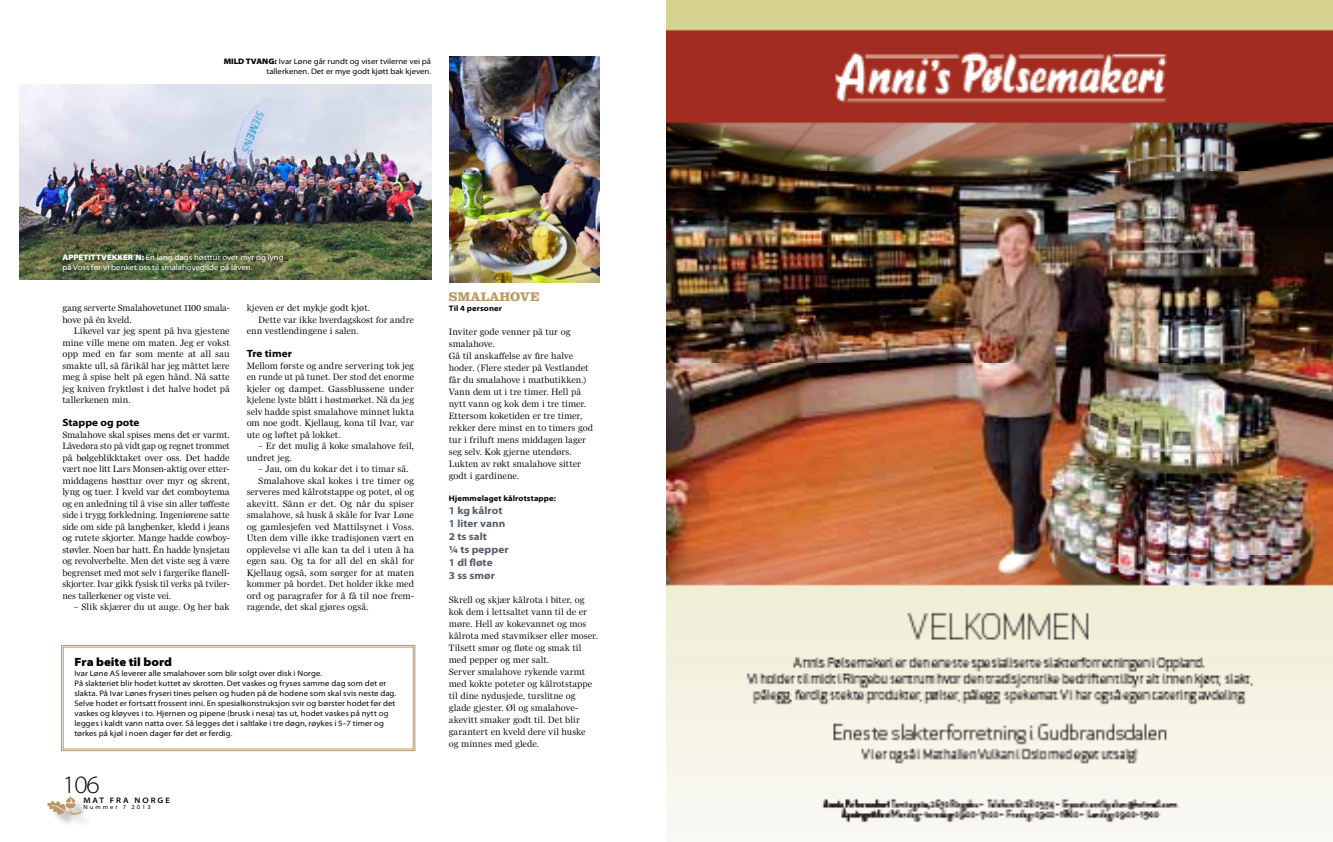
<style>
.page{position:relative;width:1333px;height:842px;background:#fff}
.page>*{position:absolute;margin:0;border:0;box-sizing:border-box;transform-origin:0 0}
.t1{font:300 semi-expanded 25px "Myriad Pro";color:#000}
.t2{font:700 13px "Clarendon LT Std";letter-spacing:.005em;color:#ba9764}
.t3{font:900 semi-expanded 12px "Myriad Pro";color:#000}
.t4{font:700 semi-expanded 10.5px/13px "Myriad Pro";letter-spacing:.005em;color:#555d6a}
.t5{font:700 semi-expanded 10.5px "Myriad Pro";letter-spacing:.005em;color:#000}
.t6{font:9.5px/11.5px "Miller Daily One";color:#000}
.t7{font:semi-expanded 8px/10px "Myriad Pro";letter-spacing:.005em;color:#000;text-align:right}
.t8{font:semi-expanded 8px/10px "Myriad Pro";color:#fff}
.t9{font:700 semi-expanded 8px "Myriad Pro";letter-spacing:.015em;color:#000}
.t10{font:600 semi-expanded 8px "Myriad Pro";letter-spacing:.25em;color:#000}
.t11{font:semi-expanded 6px "Myriad Pro";letter-spacing:.33em;color:#000}
.s1{font-weight:900}
</style>
<div class="page">
<img style="left:20px;top:84px;width:411px;height:195px">
<img style="left:449px;top:57px;width:150px;height:226px">
<svg style="left:61px;top:645px;width:354px;height:106px"></svg>
<div style="left:49px;top:798px;width:44px;height:29px;background:#000;opacity:.25"></div>
<svg style="left:47px;top:796px;width:35px;height:18px"></svg>
<img style="left:666px;top:0;width:666px;height:842px">
<p class="t7" style="left:224px;top:56px;width:209px"><span class="s1">MILD TVANG:</span> Ivar Løne går rundt og viser tvilerne vei på tallerkenen. Det er mye godt kjøtt bak kjeven.</p>
<p class="t8" style="left:62px;top:252px;width:223px"><span class="s1">APPETITTVEKKER´N:</span> En lang dags høsttur over myr og lyng på Voss før vi benket oss til smalahovegilde på låven.</p>
<p class="t6" style="left:62px;top:302px;width:169px">gang serverte Smalahovetunet 1100 smala&shy;hove på én kveld.</p>
<p class="t6" style="left:62px;top:325px;width:169px;text-align:justify;text-indent:11px">Likevel var jeg spent på hva gjestene mine ville mene om maten. Jeg er vokst opp med en far som mente at all sau smakte ull, så fårikål har jeg måttet lære meg å spise helt på egen hånd. Nå satte jeg kniven fryktløst i det halve hodet på tallerkenen min.</p>
<p class="t5" style="left:62px;top:417px;width:79px">Stappe og pote</p>
<p class="t6" style="left:62px;top:429px;width:169px;text-align:justify">Smalahove skal spises mens det er varmt.<br>Låvedøra sto på vidt gap og regnet trommet på bølgeblikktaket over oss. Det hadde vært noe litt Lars Monsen-aktig over etter&shy;middagens høsttur over myr og skrent, lyng og tuer. I kveld var det comboytema og en anledning til å vise sin aller tøffeste side i trygg forkledning. Ingeniørene satte side om side på langbenker, kledd i jeans og rutete skjorter. Mange hadde cowboy&shy;støvler. Noen bar hatt. Én hadde lynsjetau og revolverbelte. Men det viste seg å være begrenset med mot selv i fargerike flanell&shy;skjorter. Ivar gikk fysisk til verks på tviler&shy;nes tallerkener og viste vei.</p>
<p class="t6" style="left:74px;top:601px;width:157px">– Slik skjærer du ut auge. Og her bak</p>
<p class="t6" style="left:247px;top:302px;width:125px">kjeven er det mykje godt kjøt.</p>
<p class="t6" style="left:258px;top:314px;width:157px">Dette var ikke hverdagskost for andre</p>
<p class="t6" style="left:247px;top:325px;width:113px">enn vestlendingene i salen.</p>
<p class="t5" style="left:247px;top:348px;width:47px">Tre timer</p>
<p class="t6" style="left:247px;top:360px;width:169px;text-align:justify">Mellom første og andre servering tok jeg en runde ut på tunet. Der stod det enorme kjeler og dampet. Gassblussene under kjelene lyste blått i høstmørket. Nå da jeg selv hadde spist smalahove minnet lukta om noe godt. Kjellaug, kona til Ivar, var ute og løftet på lokket.</p>
<p class="t6" style="left:247px;top:440px;width:169px;text-indent:12px">– Er det mulig å koke smalahove feil, undret jeg.</p>
<p class="t6" style="left:258px;top:463px;width:152px">– Jau, om du kokar det i to timar så.</p>
<p class="t6" style="left:258px;top:475px;width:157px">Smalahove skal kokes i tre timer og</p>
<p class="t6" style="left:247px;top:486px;width:169px">serveres med kålrotstappe og potet, øl og</p>
<p class="t6" style="left:247px;top:498px;width:169px">akevitt. Sånn er det. Og når du spiser</p>
<p class="t6" style="left:247px;top:509px;width:169px">smalahove, så husk å skåle for Ivar Løne</p>
<p class="t6" style="left:247px;top:521px;width:169px">og gamlesjefen ved Mattilsynet i Voss.</p>
<p class="t6" style="left:247px;top:532px;width:169px">Uten dem ville ikke tradisjonen vært en</p>
<p class="t6" style="left:247px;top:544px;width:169px">opplevelse vi alle kan ta del i uten å ha</p>
<p class="t6" style="left:247px;top:555px;width:169px">egen sau. Og ta for all del en skål for</p>
<p class="t6" style="left:247px;top:567px;width:169px">Kjellaug også, som sørger for at maten</p>
<p class="t6" style="left:247px;top:578px;width:169px">kommer på bordet. Det holder ikke med</p>
<p class="t6" style="left:247px;top:590px;width:169px">ord og paragrafer for å få til noe frem-</p>
<p class="t6" style="left:247px;top:601px;width:123px">ragende, det skal gjøres også.</p>
<p class="t3" style="left:74px;top:655px;width:99px">Fra beite til bord</p>
<p class="t7" style="left:74px;top:669px;width:323px;text-align:left">Ivar Løne AS leverer alle smalahover som blir solgt over disk i Norge.<br>På slakteriet blir hodet kuttet av skrotten. Det vaskes og fryses samme dag som det er slakta. På Ivar Lønes fryseri tines pelsen og huden på de hodene som skal svis neste dag.<br>Selve hodet er fortsatt frossent inni. En spesialkonstruksjon svir og børster hodet før det vaskes og kløyves i to. Hjernen og pipene (brusk i nesa) tas ut, hodet vaskes på nytt og legges i kaldt vann natta over. Så legges det i saltlake i tre døgn, røykes i 5–7 timer og tørkes på kjøl i noen dager før det er ferdig.</p>
<h1 class="t1" style="left:62px;top:771px;width:39px">106</h1>
<p class="t10" style="left:83px;top:796px;width:88px">MAT FRA NORGE</p>
<p class="t11" style="left:83px;top:804px;width:69px">Nummer 7 2013</p>
<h2 class="t2" style="left:449px;top:288px;width:92px">SMALAHOVE</h2>
<p class="t9" style="left:449px;top:303px;width:55px">Til 4 personer</p>
<p class="t6" style="left:449px;top:325px;width:146px;line-height:12px">Inviter gode venner på tur og smalahove.<br>Gå til anskaffelse av fire halve hoder. (Flere steder på Vestlandet får du smalahove i matbutikken.)<br>Vann dem ut i tre timer. Hell på nytt vann og kok dem i tre timer.<br>Ettersom koketiden er tre timer, rekker dere minst en to timers god tur i friluft mens middagen lager seg selv. Kok gjerne utendørs.<br>Lukten av røkt smalahove sitter godt i gardinene.</p>
<p class="t9" style="left:449px;top:493px;width:109px">Hjemmelaget kålrotstappe:</p>
<p class="t4" style="left:449px;top:504px;width:61px">1 kg kålrot<br>1 liter vann<br>2 ts salt<br>¼ ts pepper<br>1 dl fløte<br>3 ss smør</p>
<p class="t6" style="left:449px;top:593px;width:151px;line-height:12px">Skrell og skjær kålrota i biter, og kok dem i lettsaltet vann til de er møre. Hell av kokevannet og mos kålrota med stavmikser eller moser.<br>Tilsett smør og fløte og smak til med pepper og mer salt.<br>Server smalahove rykende varmt med kokte poteter og kålrotstappe til dine nydusjede, turslitne og glade gjester. Øl og smalahove&shy;akevitt smaker godt til. Det blir garantert en kveld dere vil huske<br>og minnes med glede.</p>
</div>
